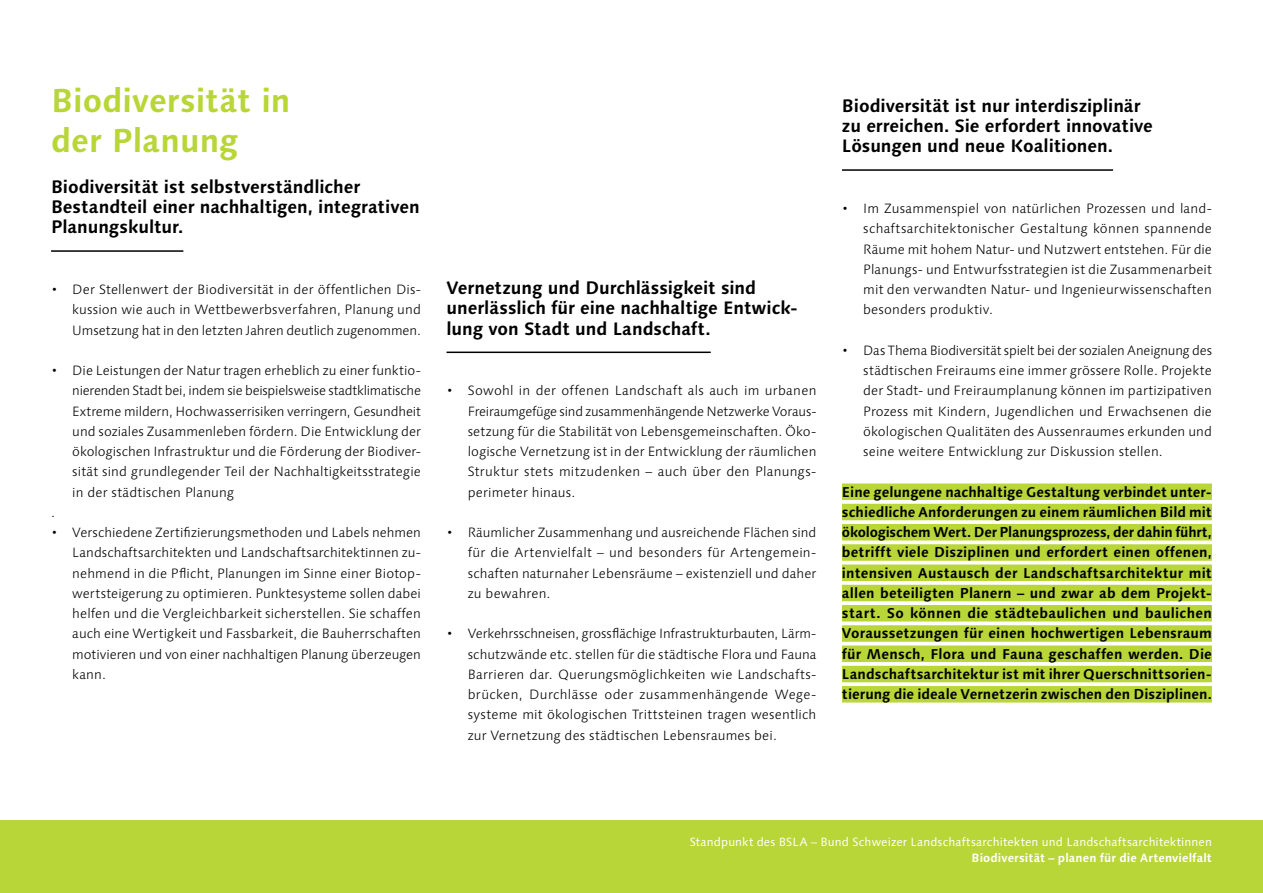
<style>
.page{position:relative;width:1263px;height:893px;background:#fff}
.page>*{position:absolute;margin:0;border:0;box-sizing:border-box;transform-origin:0 0}
.t1{font:700 33px/40.5px "Linotype Syntax";color:#b8d637}
.t2{font:700 18px/20.2px "Linotype Syntax";letter-spacing:-.005em;color:#000}
.t3{font:700 14.25px/20.2px "Linotype Syntax";letter-spacing:.01em;color:#000}
.t4{font:300 13.5px/20.2px "Linotype Syntax";letter-spacing:.01em;color:#000;text-align:justify}
.t5{font:300 13.5px "Linotype Syntax";letter-spacing:-.015em;color:#000}
.t6{font:12px "Linotype Syntax";letter-spacing:.01em;color:#fff}
.t7{font:700 12px "Linotype Syntax";letter-spacing:.01em;color:#fff}
</style>
<div class="page">
<div style="left:0;top:821px;width:1263px;height:72px;background:#b8d637"></div>
<hr style="left:446px;top:352px;width:265px;height:1px;background:#000">
<hr style="left:51px;top:250px;width:132px;height:2px;background:#000">
<hr style="left:842px;top:169px;width:271px;height:2px;background:#000">
<div style="left:842px;top:483px;width:370px;height:17px;background:#b8d637"></div>
<div style="left:842px;top:504px;width:370px;height:16px;background:#b8d637"></div>
<div style="left:842px;top:524px;width:370px;height:16px;background:#b8d637"></div>
<div style="left:842px;top:544px;width:370px;height:17px;background:#b8d637"></div>
<div style="left:842px;top:564px;width:370px;height:17px;background:#b8d637"></div>
<div style="left:842px;top:585px;width:370px;height:16px;background:#b8d637"></div>
<div style="left:842px;top:605px;width:370px;height:16px;background:#b8d637"></div>
<div style="left:842px;top:625px;width:370px;height:17px;background:#b8d637"></div>
<div style="left:842px;top:645px;width:370px;height:17px;background:#b8d637"></div>
<div style="left:842px;top:666px;width:370px;height:16px;background:#b8d637"></div>
<div style="left:842px;top:686px;width:370px;height:16px;background:#b8d637"></div>
<h1 class="t1" style="left:51px;top:80px;width:241px">Biodiversität in der Planung</h1>
<h2 class="t2" style="left:51px;top:176px;width:370px">Biodiversität ist selbstverständlicher<br>Bestandteil einer nachhaltigen, integrativen<br>Planungskultur.</h2>
<p class="t4" style="left:72px;top:279px;width:350px;text-indent:-21px">• Der Stellenwert der Biodiversität in der öffentlichen Dis&shy;kussion wie auch in Wettbewerbsverfahren, Planung und Umsetzung hat in den letzten Jahren deutlich zugenommen.</p>
<p class="t4" style="left:51px;top:360px;width:371px">• Die Leistungen der Natur tragen erheblich zu einer funktio-</p>
<p class="t5" style="left:72px;top:383px;width:350px">nierenden Stadt bei, indem sie beispielsweise stadtklimatische</p>
<p class="t4" style="left:72px;top:401px;width:350px">Extreme mildern, Hochwasserrisiken verringern, Gesundheit</p>
<p class="t4" style="left:72px;top:421px;width:350px">und soziales Zusammenleben fördern. Die Entwicklung der</p>
<p class="t4" style="left:72px;top:441px;width:350px">ökologischen Infrastruktur und die Förderung der Biodiver-</p>
<p class="t4" style="left:72px;top:462px;width:350px">sität sind grundlegender Teil der Nachhaltigkeitsstrategie</p>
<p class="t4" style="left:72px;top:482px;width:163px">in der städtischen Planung</p>
<p class="t4" style="left:51px;top:502px;width:5px">.</p>
<p class="t4" style="left:72px;top:522px;width:350px;text-indent:-21px">• Verschiedene Zertifizierungsmethoden und Labels nehmen Landschaftsarchitekten und Landschaftsarchitektinnen zu&shy;nehmend in die Pflicht, Planungen im Sinne einer Biotop&shy;wertsteigerung zu optimieren. Punktesysteme sollen dabei helfen und die Vergleichbarkeit sicherstellen. Sie schaffen auch eine Wertigkeit und Fassbarkeit, die Bauherrschaften motivieren und von einer nachhaltigen Planung überzeugen kann.</p>
<h2 class="t2" style="left:446px;top:277px;width:353px">Vernetzung und Durchlässigkeit sind unerlässlich für eine nachhaltige Entwick&shy;lung von Stadt und Landschaft.</h2>
<p class="t4" style="left:468px;top:381px;width:350px;text-align:left;text-indent:-21px">• Sowohl in der offenen Landschaft als auch im urbanen Freiraumgefüge sind zusammenhängende Netzwerke Voraus-- setzung für die Stabilität von Lebensgemeinschaften. Öko&shy;logische Vernetzung ist in der Entwicklung der räumlichen Struktur stets mitzudenken – auch über den Planungs&shy;perimeter hinaus.</p>
<p class="t4" style="left:468px;top:522px;width:350px;text-indent:-21px">• Räumlicher Zusammenhang und ausreichende Flächen sind für die Artenvielfalt – und besonders für Artengemein&shy;schaften naturnaher Lebensräume – existenziell und daher zu bewahren.</p>
<p class="t4" style="left:468px;top:624px;width:350px;text-align:left;text-indent:-21px">• Verkehrsschneisen, grossflächige Infrastrukturbauten, Lärm&shy;schutzwände etc. stellen für die städtische Flora und Fauna Barrieren dar. Querungsmöglichkeiten wie Landschafts-- brücken, Durchlässe oder zusammenhängende Wege-- systeme mit ökologischen Trittsteinen tragen wesentlich zur Vernetzung des städtischen Lebensraumes bei.</p>
<h2 class="t2" style="left:842px;top:95px;width:312px">Biodiversität ist nur interdisziplinär zu erreichen. Sie erfordert innovative<br>Lösungen und neue Koalitionen.</h2>
<p class="t4" style="left:863px;top:198px;width:350px;text-indent:-21px">• Im Zusammenspiel von natürlichen Prozessen und land&shy;schaftsarchitektonischer Gestaltung können spannende Räume mit hohem Natur- und Nutzwert entstehen. Für die Planungs- und Entwurfsstrategien ist die Zusammenarbeit mit den verwandten Natur- und Ingenieurwissenschaften besonders produktiv.</p>
<p class="t4" style="left:863px;top:340px;width:350px;text-indent:-21px">• Das Thema Biodiversität spielt bei der sozialen Aneignung des städtischen Freiraums eine immer grössere Rolle. Projekte der Stadt- und Freiraumplanung können im partizipativen Prozess mit Kindern, Jugendlichen und Erwachsenen die ökologischen Qualitäten des Aussenraumes erkunden und seine weitere Entwicklung zur Diskussion stellen.</p>
<p class="t3" style="left:842px;top:481px;width:371px">Eine gelungene nachhaltige Gestaltung verbindet unter&shy;schiedliche Anforderungen zu einem räumlichen Bild mit ökologischem Wert. Der Planungsprozess, der dahin führt, betrifft viele Disziplinen und erfordert einen offenen, intensiven Austausch der Landschaftsarchitektur mit allen beteiligten Planern – und zwar ab dem Projekt&shy;start. So können die städtebaulichen und baulichen Voraussetzungen für einen hochwertigen Lebensraum für Mensch, Flora und Fauna geschaffen werden. Die Landschaftsarchitektur ist mit ihrer Querschnittsorien&shy;tierung die ideale Vernetzerin zwischen den Disziplinen.</p>
<p class="t6" style="left:690px;top:835px;width:524px">Standpunkt des BSLA – Bund Schweizer Landschaftsarchitekten und Landschaftsarchitektinnen</p>
<p class="t7" style="left:971px;top:850px;width:242px">Biodiversität – planen für die Artenvielfalt</p>
</div>
